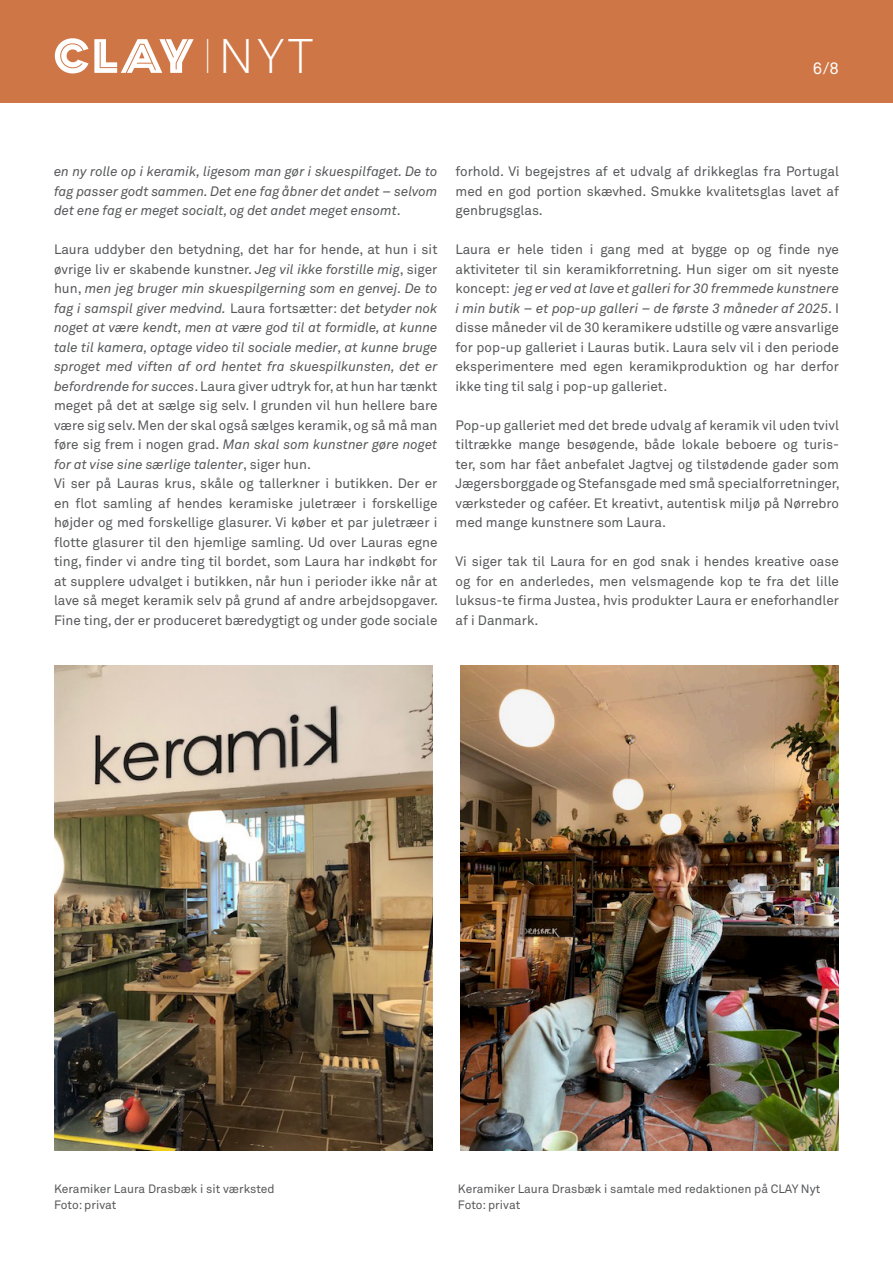
<style>
.page{position:relative;width:893px;height:1263px;background:#fff}
.page>*{position:absolute;margin:0;border:0;box-sizing:border-box;transform-origin:0 0}
.t1{font:300 48px "Akkurat Std";color:#fff;scale:.4 1}
.t2{font:16.5px "Akkurat Std";color:#fff}
.t3{font:13.5px/19.5px "Akkurat Std";color:#57585a;text-align:justify}
.t4{font:italic 13.5px/19.5px "Akkurat Std";color:#57585a;text-align:justify}
.t5{font:12px/16.5px "Akkurat Std";color:#57585a}
.s1{font-style:normal}
.s2{font-style:italic}
</style>
<div class="page">
<div style="left:0;top:0;width:893px;height:102px;background:#cf7646"></div>
<svg style="left:55px;top:38px;width:139px;height:35px"></svg>
<img style="left:461px;top:665px;width:378px;height:485px">
<img style="left:54px;top:665px;width:378px;height:485px">
<hr style="left:892px;top:164px;width:1px;height:32px;background:#cf7646">
<h1 class="t1" style="left:205px;top:28px;width:272px">I NYT</h1>
<p class="t2" style="left:813px;top:58px;width:28px">6/8</p>
<p class="t4" style="left:54px;top:162px;width:385px">en ny rolle op i keramik, ligesom man gør i skuespilfaget. De to fag passer godt sammen. Det ene fag åbner det andet – selvom det ene fag er meget socialt, og det andet meget ensomt<span class="s1">.</span></p>
<p class="t3" style="left:54px;top:240px;width:386px;text-align:left">Laura uddyber den betydning, det har for hende, at hun i sit øvrige liv er skabende kunstner. <span class="s2">Jeg vil ikke forstille mig</span>, siger hun, <span class="s2">men jeg bruger min skuespilgerning som en genvej. De to fag i samspil giver medvind.</span> Laura fortsætter: d<span class="s2">et betyder nok noget at være kendt, men at være god til at formidle, at kunne tale til kamera, optage video til sociale medier, at kunne bruge sproget med viften af ord hentet fra skuespilkunsten, det er befordrende for succes</span>. Laura giver udtryk for, at hun har tænkt meget på det at sælge sig selv. I grunden vil hun hellere bare være sig selv. Men der skal også sælges keramik, og så må man føre sig frem i nogen grad. <span class="s2">Man skal som kunstner gøre noget for at vise sine særlige talenter</span>, siger hun.<br>Vi ser på Lauras krus, skåle og tallerkner i butikken. Der er en flot samling af hendes keramiske juletræer i forskellige højder og med forskellige glasurer. Vi køber et par juletræer i flotte glasurer til den hjemlige samling. Ud over Lauras egne ting, finder vi andre ting til bordet, som Laura har indkøbt for at supplere udvalget i butikken, når hun i perioder ikke når at lave så meget keramik selv på grund af andre arbejdsopgaver.<br>Fine ting, der er produceret bæredygtigt og under gode sociale</p>
<p class="t3" style="left:455px;top:162px;width:385px">forhold. Vi begejstres af et udvalg af drikkeglas fra Portugal med en god portion skævhed. Smukke kvalitetsglas lavet af genbrugsglas.</p>
<p class="t3" style="left:455px;top:240px;width:385px">Laura er hele tiden i gang med at bygge op og finde nye aktiviteter til sin keramikforretning. Hun siger om sit nyeste koncept: <span class="s2">jeg er ved at lave et galleri for 30 fremmede kunstnere i min butik – et pop-up galleri – de første 3 måneder af 2025</span>. I disse måneder vil de 30 keramikere udstille og være ansvarlige for pop-up galleriet i Lauras butik. Laura selv vil i den periode eksperimentere med egen keramikproduktion og har derfor ikke ting til salg i pop-up galleriet.</p>
<p class="t3" style="left:455px;top:415px;width:386px">Pop-up galleriet med det brede udvalg af keramik vil uden tvivl tiltrække mange besøgende, både lokale beboere og turis&shy;ter, som har fået anbefalet Jagtvej og tilstødende gader som Jægersborggade og Stefansgade med små specialforretninger, værksteder og caféer. Et kreativt, autentisk miljø på Nørrebro med mange kunstnere som Laura.</p>
<p class="t3" style="left:455px;top:552px;width:385px">Vi siger tak til Laura for en god snak i hendes kreative oase og for en anderledes, men velsmagende kop te fra det lille luksus-te firma Justea, hvis produkter Laura er eneforhandler af i Danmark.</p>
<p class="t5" style="left:54px;top:1180px;width:222px">Keramiker Laura Drasbæk i sit værksted<br>Foto: privat</p>
<p class="t5" style="left:458px;top:1180px;width:364px">Keramiker Laura Drasbæk i samtale med redaktionen på CLAY Nyt<br>Foto: privat</p>
</div>
